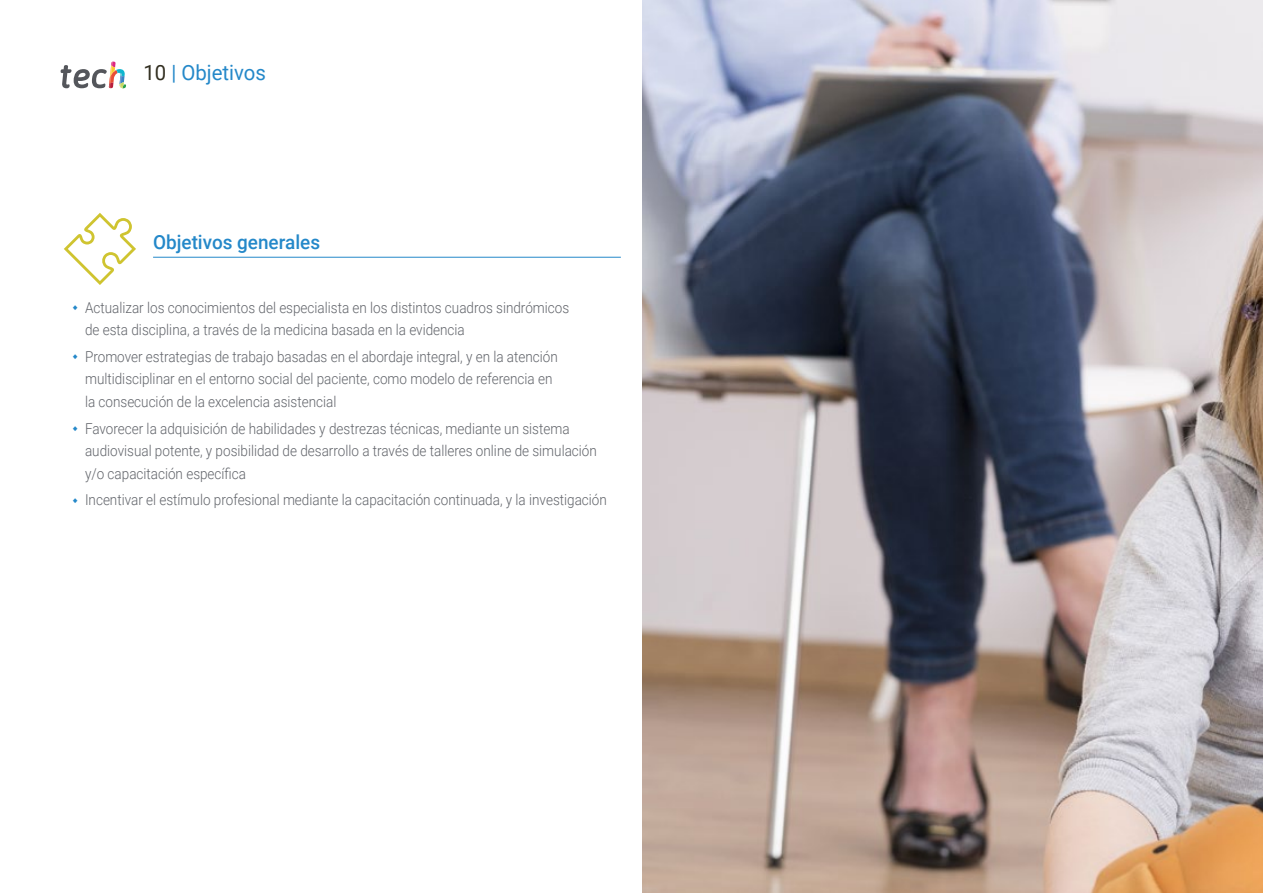
<style>
.page{position:relative;width:1263px;height:893px;background:#fff}
.page>*{position:absolute;margin:0;border:0;box-sizing:border-box;transform-origin:0 0}
.t1{font:21px "Roboto";color:#2488c9}
.t2{font:500 19.5px "Roboto";color:#2488c9}
.t3{font:300 15px/22.5px "Roboto";color:#61646a;scale:.9 1}
.s1{color:#312e20}
</style>
<div class="page">
<hr style="left:153px;top:257px;width:468px;height:1px;background:#2488c9">
<svg style="left:64px;top:213px;width:72px;height:72px"></svg>
<img style="left:642px;top:0;width:621px;height:893px">
<svg style="left:61px;top:62px;width:65px;height:27px"></svg>
<h1 class="t1" style="left:144px;top:57px;width:124px"><span class="s1">10</span> | Objetivos</h1>
<h2 class="t2" style="left:153px;top:228px;width:169px">Objetivos generales</h2>
<p class="t3" style="left:85px;top:295px;width:539px">Actualizar los conocimientos del especialista en los distintos cuadros sindrómicos de esta disciplina, a través de la medicina basada en la evidencia</p>
<p class="t3" style="left:85px;top:345px;width:527px">Promover estrategias de trabajo basadas en el abordaje integral, y en la atención multidisciplinar en el entorno social del paciente, como modelo de referencia en la consecución de la excelencia asistencial</p>
<p class="t3" style="left:85px;top:416px;width:570px">Favorecer la adquisición de habilidades y destrezas técnicas, mediante un sistema audiovisual potente, y posibilidad de desarrollo a través de talleres online de simulación y/o capacitación específica</p>
<p class="t3" style="left:85px;top:488px;width:581px">Incentivar el estímulo profesional mediante la capacitación continuada, y la investigación</p>
</div>
